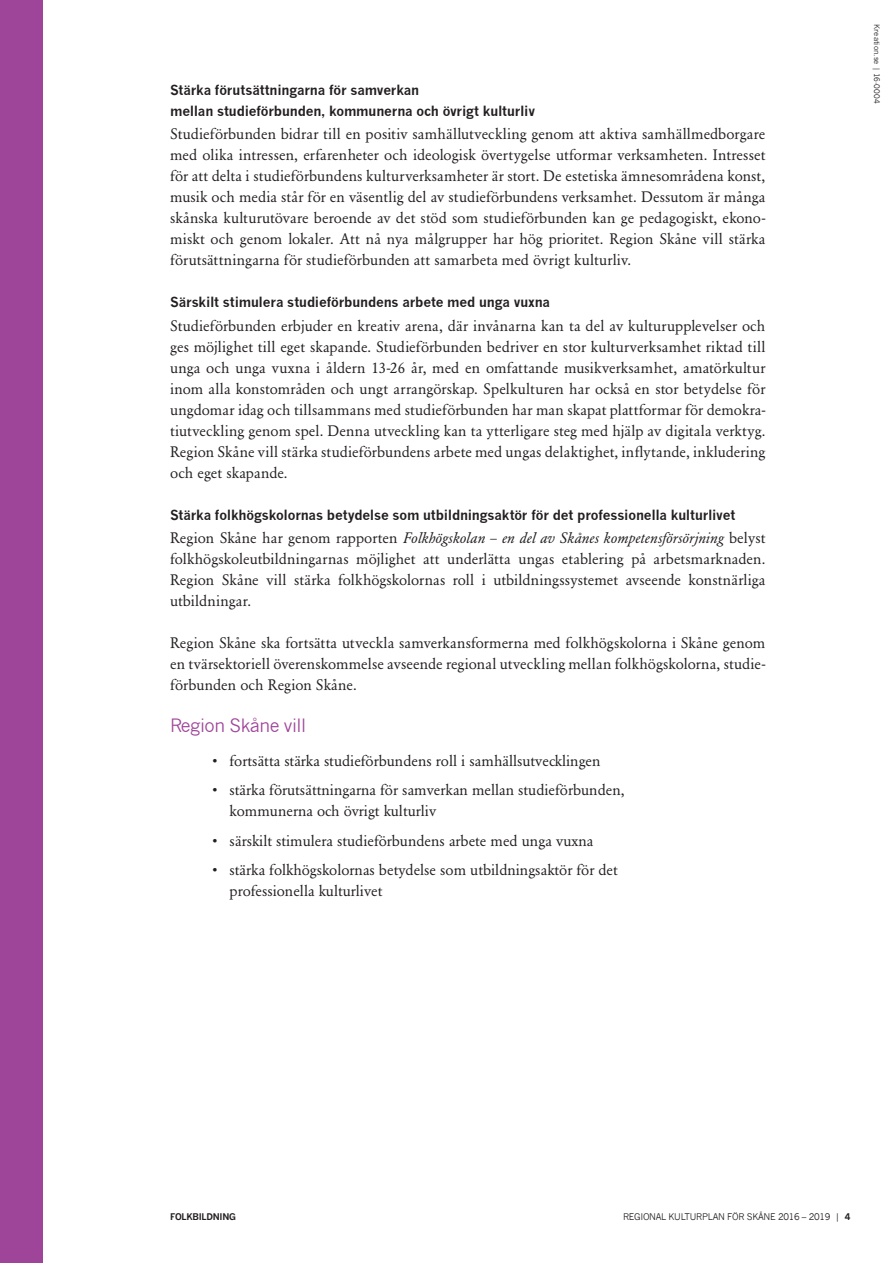
<style>
.page{position:relative;width:893px;height:1263px;background:#fff}
.page>*{position:absolute;margin:0;border:0;box-sizing:border-box;transform-origin:0 0}
._1_1_1_Rubrik{font:18px "News Gothic";letter-spacing:-.03em;color:#9f4599}
.Brödtext{font:15px/21px "Garamond BE";color:#231f20;text-align:justify}
._1_1_1_1_Rubrik{font:700 13.5px/21px "News Gothic";letter-spacing:-.015em;color:#231f20}
.t1{font:9px "News Gothic";letter-spacing:-.03em;color:#231f20}
.t2{font:700 9px "News Gothic";letter-spacing:-.03em;color:#231f20}
._1_1_1_1_Rubrik-2{font:7.5px "News Gothic";letter-spacing:.005em;color:#231f20}
.s1{font-style:italic}
.s2{font-weight:700}
</style>
<div class="page">
<div style="left:0;top:0;width:43px;height:1263px;background:#9f4599"></div>
<p class="_1_1_1_1_Rubrik" style="left:170px;top:80px;width:366px">Stärka förutsättningarna för samverkan<br>mellan studieförbunden, kommunerna och övrigt kulturliv</p>
<p class="Brödtext" style="left:170px;top:124px;width:597px">Studieförbunden bidrar till en positiv samhällutveckling genom att aktiva samhällmedborgare med olika intressen, erfarenheter och ideologisk övertygelse utformar verksamheten. Intresset för att delta i studieförbundens kulturverksamheter är stort. De estetiska ämnesområdena konst, musik och media står för en väsentlig del av studieförbundens verksamhet. Dessutom är många skånska kulturutövare beroende av det stöd som studieförbunden kan ge pedagogiskt, ekono&shy;miskt och genom lokaler. Att nå nya målgrupper har hög prioritet. Region Skåne vill stärka förutsättningarna för studieförbunden att samarbeta med övrigt kulturliv.</p>
<p class="_1_1_1_1_Rubrik" style="left:170px;top:292px;width:382px">Särskilt stimulera studieförbundens arbete med unga vuxna</p>
<p class="Brödtext" style="left:170px;top:315px;width:597px">Studieförbunden erbjuder en kreativ arena, där invånarna kan ta del av kulturupplevelser och ges möjlighet till eget skapande. Studieförbunden bedriver en stor kulturverksamhet riktad till unga och unga vuxna i åldern 13-26 år, med en omfattande musikverksamhet, amatörkultur inom alla konstområden och ungt arrangörskap. Spelkulturen har också en stor betydelse för ungdomar idag och tillsammans med studieförbunden har man skapat plattformar för demokra&shy;tiutveckling genom spel. Denna utveckling kan ta ytterligare steg med hjälp av digitala verktyg.<br>Region Skåne vill stärka studieförbundens arbete med ungas delaktighet, inflytande, inkludering och eget skapande.</p>
<p class="_1_1_1_1_Rubrik" style="left:170px;top:504px;width:567px">Stärka folkhögskolornas betydelse som utbildningsaktör för det professionella kulturlivet</p>
<p class="Brödtext" style="left:170px;top:527px;width:597px">Region Skåne har genom rapporten <span class="s1">Folkhögskolan – en del av Skånes kompetensförsörjning</span> belyst folkhögskoleutbildningarnas möjlighet att underlätta ungas etablering på arbetsmarknaden.<br>Region Skåne vill stärka folkhögskolornas roll i utbildningssystemet avseende konstnärliga utbildningar.</p>
<p class="Brödtext" style="left:170px;top:632px;width:597px">Region Skåne ska fortsätta utveckla samverkansformerna med folkhögskolorna i Skåne genom en tvärsektoriell överenskommelse avseende regional utveckling mellan folkhögskolorna, studie&shy;förbunden och Region Skåne.</p>
<p class="_1_1_1_Rubrik" style="left:170px;top:715px;width:138px">Region Skåne vill</p>
<p class="Brödtext" style="left:213px;top:750px;width:389px">• fortsätta stärka studieförbundens roll i samhällsutvecklingen</p>
<p class="Brödtext" style="left:230px;top:779px;width:396px;text-indent:-17px">• stärka förutsättningarna för samverkan mellan studieförbunden, kommunerna och övrigt kulturliv</p>
<p class="Brödtext" style="left:213px;top:830px;width:382px">• särskilt stimulera studieförbundens arbete med unga vuxna</p>
<p class="Brödtext" style="left:230px;top:859px;width:390px;text-indent:-17px">• stärka folkhögskolornas betydelse som utbildningsaktör för det professionella kulturlivet</p>
<p class="_1_1_1_1_Rubrik-2" style="left:881px;top:24px;width:81px;rotate:90deg">Kreation.se | 16-0004</p>
<p class="t2" style="left:170px;top:1212px;width:67px">FOLKBILDNING</p>
<p class="t1" style="left:623px;top:1212px;width:229px">REGIONAL KULTURPLAN FÖR SKÅNE 2016 – 2019 | <span class="s2">4</span></p>
</div>
